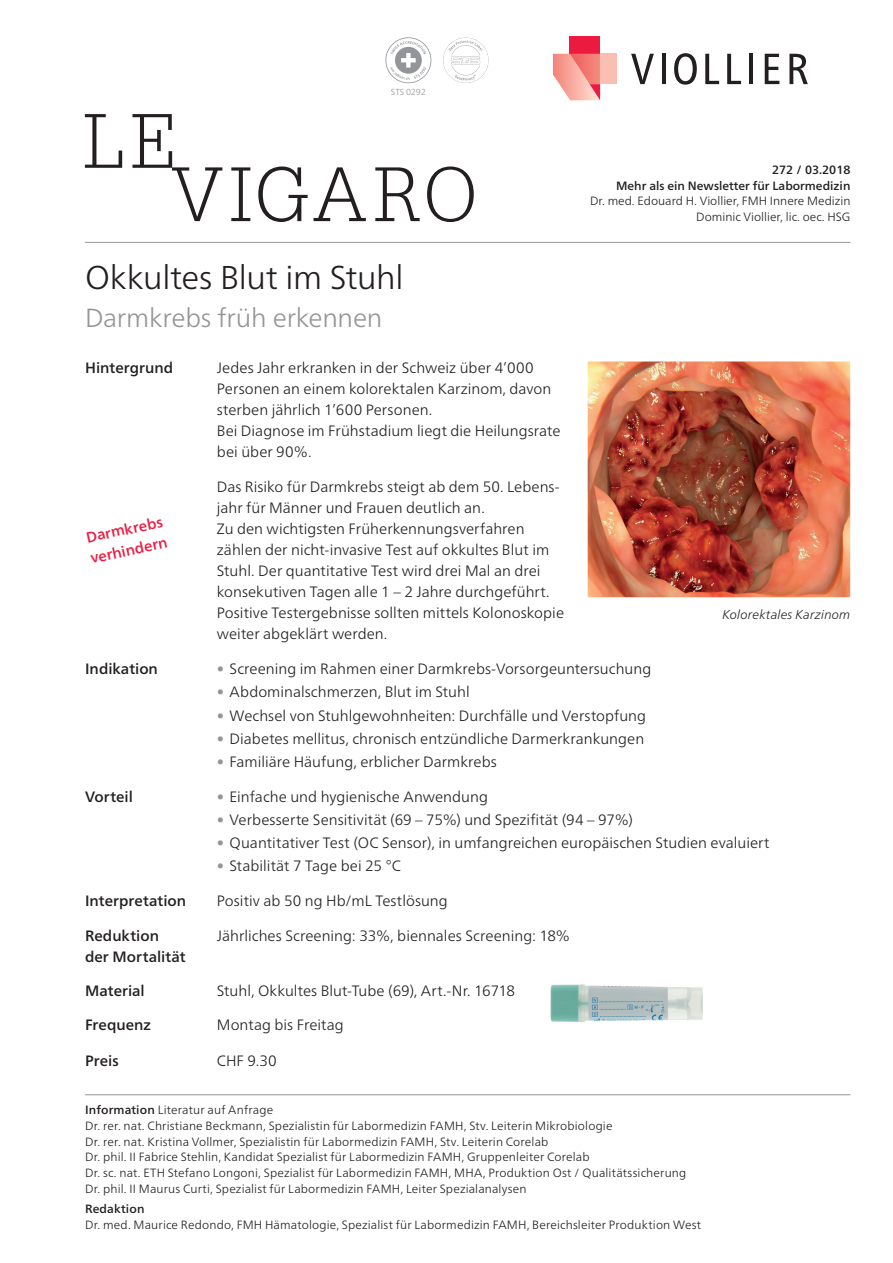
<style>
.page{position:relative;width:893px;height:1263px;background:#fff}
.page>*{position:absolute;margin:0;border:0;box-sizing:border-box;transform-origin:0 0}
.t1{font:300 75px "Glypha LT Pro";letter-spacing:.065em;color:#231f20}
.t2{font:300 33px "Frutiger Neue LTW1 G";letter-spacing:-.01em;color:#231f20}
.t3{font:300 26.25px "Frutiger Neue LTW1 G";letter-spacing:-.01em;color:#939598}
.t4{font:300 15px/21px "Frutiger Neue LTW1 G";color:#231f20}
.t5{font:500 15px/21px "Frutiger Neue LTW1 G";letter-spacing:.005em;color:#231f20}
.t6{font:500 15px/21px "Frutiger Neue LTW1 G";color:#ed1a40}
.t7{font:italic 300 12.75px "Frutiger Neue LTW1 G";letter-spacing:.01em;color:#231f20}
.t8{font:300 12px/15.8px "Frutiger Neue LTW1 G";letter-spacing:.01em;color:#231f20}
.t9{font:500 12px "Frutiger Neue LTW1 G";color:#231f20}
.t10{font:300 8.7px "Frutiger Neue LTW1 G";color:#939598}
.s1{color:#939598}
.s2{font-weight:500}
</style>
<div class="page">
<hr style="left:85px;top:1094px;width:765px;height:1px;background:#939598">
<img style="left:588px;top:361px;width:262px;height:236px">
<img style="left:550px;top:984px;width:153px;height:38px">
<svg style="left:631px;top:54px;width:23px;height:30px"></svg>
<hr style="left:662px;top:54px;width:4px;height:30px;background:#231f20">
<svg style="left:674px;top:53px;width:23px;height:32px"></svg>
<svg style="left:705px;top:54px;width:14px;height:30px"></svg>
<svg style="left:727px;top:54px;width:14px;height:30px"></svg>
<hr style="left:749px;top:54px;width:4px;height:30px;background:#231f20">
<svg style="left:765px;top:54px;width:14px;height:30px"></svg>
<svg style="left:789px;top:54px;width:19px;height:30px"></svg>
<div style="left:570px;top:37px;width:30px;height:17px;background:#ed1a40"></div>
<svg style="left:553px;top:54px;width:47px;height:46px;background:#f6a098"></svg>
<div style="left:600px;top:54px;width:17px;height:30px;background:#fabeb2"></div>
<svg style="left:385px;top:37px;width:46px;height:46px"></svg>
<svg style="left:443px;top:37px;width:46px;height:46px"></svg>
<hr style="left:85px;top:242px;width:765px;height:1px;background:#939598">
<p class="t10" style="left:391px;top:87px;width:37px">STS 0292</p>
<h1 class="t1" style="left:83px;top:99px;width:95px">LE</h1>
<h1 class="t1" style="left:172px;top:152px;width:307px">VIGARO</h1>
<p class="t9" style="left:772px;top:163px;width:80px">272 / 03.2018</p>
<p class="t9" style="left:616px;top:178px;width:236px">Mehr als ein Newsletter für Labormedizin</p>
<p class="t8" style="left:590px;top:193px;width:262px">Dr. med. Edouard H. Viollier, FMH Innere Medizin</p>
<p class="t8" style="left:696px;top:209px;width:156px">Dominic Viollier, lic. oec. HSG</p>
<h2 class="t2" style="left:85px;top:257px;width:320px">Okkultes Blut im Stuhl</h2>
<h3 class="t3" style="left:85px;top:302px;width:299px">Darmkrebs früh erkennen</h3>
<p class="t5" style="left:85px;top:357px;width:90px">Hintergrund</p>
<p class="t4" style="left:217px;top:357px;width:345px">Jedes Jahr erkranken in der Schweiz über 4’000<br>Personen an einem kolorektalen Karzinom, davon sterben jährlich 1’600 Personen.<br>Bei Diagnose im Frühstadium liegt die Heilungsrate bei über 90%.</p>
<p class="t4" style="left:217px;top:476px;width:349px">Das Risiko für Darmkrebs steigt ab dem 50. Lebens&shy;jahr für Männer und Frauen deutlich an.<br>Zu den wichtigsten Früherkennungsverfahren zählen der nicht-invasive Test auf okkultes Blut im Stuhl. Der quantitative Test wird drei Mal an drei konsekutiven Tagen alle 1 – 2 Jahre durchgeführt.<br>Positive Testergebnisse sollten mittels Kolonoskopie weiter abgeklärt werden.</p>
<p class="t5" style="left:85px;top:658px;width:74px">Indikation</p>
<p class="t4" style="left:217px;top:658px;width:436px"><span class="s1">•</span> Screening im Rahmen einer Darmkrebs-Vorsorgeuntersuchung</p>
<p class="t4" style="left:217px;top:681px;width:254px"><span class="s1">•</span> Abdominalschmerzen, Blut im Stuhl</p>
<p class="t4" style="left:217px;top:705px;width:431px"><span class="s1">•</span> Wechsel von Stuhlgewohnheiten: Durchfälle und Verstopfung</p>
<p class="t4" style="left:217px;top:728px;width:429px"><span class="s1">•</span> Diabetes mellitus, chronisch entzündliche Darmerkrankungen</p>
<p class="t4" style="left:217px;top:751px;width:281px"><span class="s1">•</span> Familiäre Häufung, erblicher Darmkrebs</p>
<p class="t5" style="left:85px;top:786px;width:49px">Vorteil</p>
<p class="t4" style="left:217px;top:786px;width:273px"><span class="s1">•</span> Einfache und hygienische Anwendung</p>
<p class="t4" style="left:217px;top:809px;width:418px"><span class="s1">•</span> Verbesserte Sensitivität (69 – 75%) und Spezifität (94 – 97%)</p>
<p class="t4" style="left:217px;top:832px;width:554px"><span class="s1">•</span> Quantitativer Test (OC Sensor), in umfangreichen europäischen Studien evaluiert</p>
<p class="t4" style="left:217px;top:855px;width:186px"><span class="s1">•</span> Stabilität 7 Tage bei 25 °C</p>
<p class="t5" style="left:85px;top:890px;width:103px">Interpretation</p>
<p class="t4" style="left:217px;top:890px;width:232px">Positiv ab 50 ng Hb/mL Testlösung</p>
<p class="t5" style="left:85px;top:925px;width:102px">Reduktion der Mortalität</p>
<p class="t4" style="left:217px;top:925px;width:355px">Jährliches Screening: 33%, biennales Screening: 18%</p>
<p class="t5" style="left:85px;top:980px;width:61px">Material</p>
<p class="t4" style="left:217px;top:980px;width:300px">Stuhl, Okkultes Blut-Tube (69), Art.-Nr. 16718</p>
<p class="t5" style="left:85px;top:1014px;width:68px">Frequenz</p>
<p class="t4" style="left:217px;top:1014px;width:129px">Montag bis Freitag</p>
<p class="t5" style="left:85px;top:1051px;width:35px">Preis</p>
<p class="t4" style="left:217px;top:1050px;width:61px">CHF 9.30</p>
<p class="t6" style="left:84px;top:527px;width:80px;rotate:-12deg">Darmkrebs verhindern</p>
<p class="t7" style="left:722px;top:607px;width:130px">Kolorektales Karzinom</p>
<p class="t8" style="left:85px;top:1102px;width:603px"><span class="s2">Information</span> Literatur auf Anfrage<br>Dr. rer. nat. Christiane Beckmann, Spezialistin für Labormedizin FAMH, Stv. Leiterin Mikrobiologie<br>Dr. rer. nat. Kristina Vollmer, Spezialistin für Labormedizin FAMH, Stv. Leiterin Corelab<br>Dr. phil. II Fabrice Stehlin, Kandidat Spezialist für Labormedizin FAMH, Gruppenleiter Corelab<br>Dr. sc. nat. ETH Stefano Longoni, Spezialist für Labormedizin FAMH, MHA, Produktion Ost / Qualitätssicherung Dr. phil. II Maurus Curti, Spezialist für Labormedizin FAMH, Leiter Spezialanalysen</p>
<p class="t9" style="left:85px;top:1202px;width:61px">Redaktion</p>
<p class="t8" style="left:85px;top:1217px;width:618px">Dr. med. Maurice Redondo, FMH Hämatologie, Spezialist für Labormedizin FAMH, Bereichsleiter Produktion West</p>
</div>
